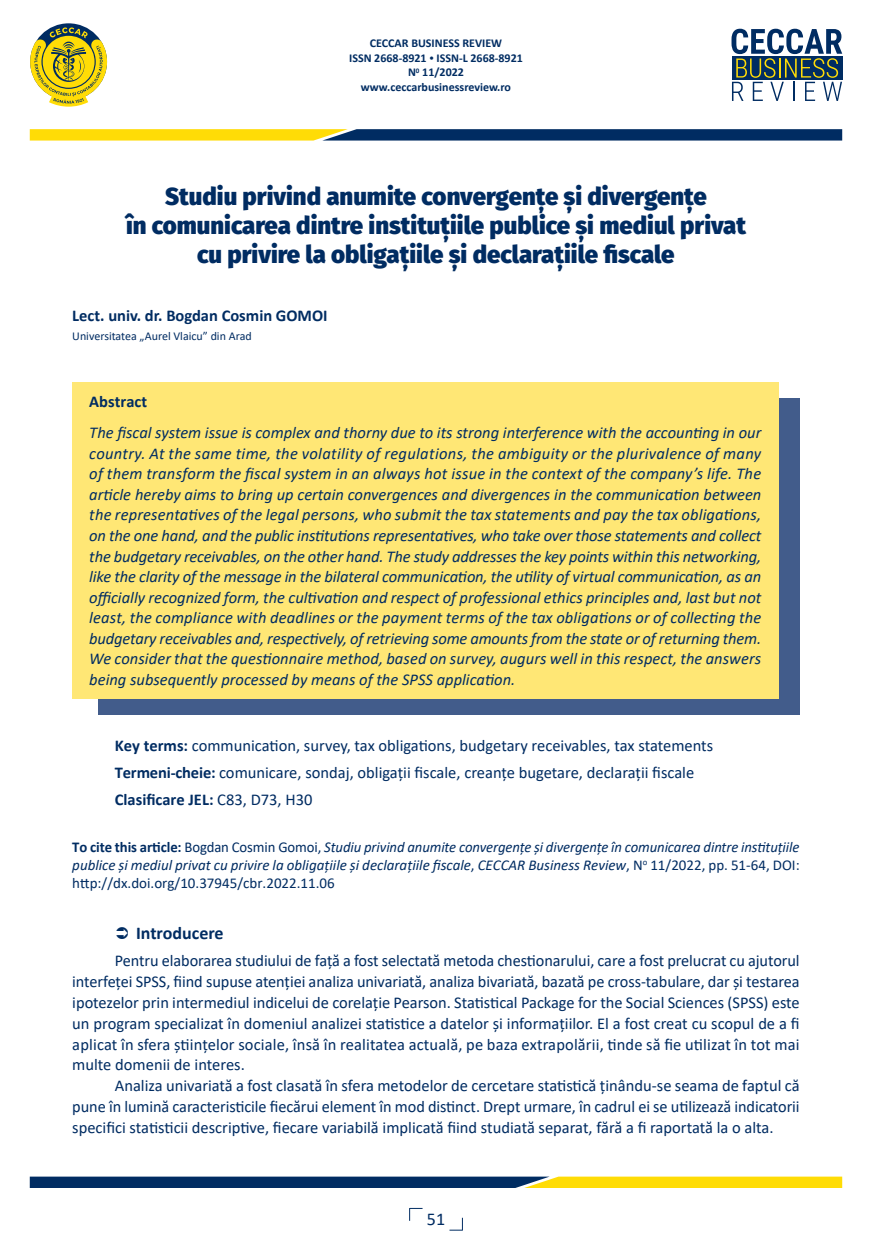
<style>
.page{position:relative;width:872px;height:1255px;background:#fff}
.page>*{position:absolute;margin:0;border:0;box-sizing:border-box;transform-origin:0 0}
.t1{font:900 24px/28.8px "Fira Sans";color:#002c62;text-align:center}
.t2{font:700 18px "Calibri";color:#002c62}
.t3{font:18px "Calibri";color:#002c62}
.t4{font:italic 16.5px/20.5px "Calibri";color:#002c62;text-align:justify}
.t5{font:16.5px/20.9px "Calibri";color:#002c62;text-align:justify}
.t6{font:700 16.5px "Calibri";color:#002c62}
.t7{font:italic 15px/18px "Calibri";color:#002c62;text-align:justify}
.t8{font:700 12px/14.4px "Calibri";color:#002c62;text-align:center}
.t9{font:12px "Calibri";color:#002c62}
.s1{font-size:9px}
.s2{font-weight:700}
.s3{font-weight:700;font-style:normal}
.s4{font-style:normal}
</style>
<div class="page">
<svg style="left:449px;top:1217px;width:14px;height:13px"></svg>
<svg style="left:731px;top:29px;width:111px;height:72px"></svg>
<svg style="left:30px;top:129px;width:812px;height:11px;background:#647144"></svg>
<svg style="left:30px;top:27px;width:77px;height:80px"></svg>
<svg style="left:30px;top:1176px;width:812px;height:11px;background:#69774c"></svg>
<svg style="left:409px;top:1207px;width:13px;height:13px"></svg>
<div style="left:98px;top:399px;width:701px;height:316px;background:#425c8b"></div>
<div style="left:72px;top:382px;width:706px;height:316px;background:#ffe775"></div>
<p class="t8" style="left:349px;top:36px;width:175px">CECCAR BUSINESS REVIEW<br>ISSN 2668-8921 <span class="s1">•</span> ISSN-L 2668-8921<br>N<sup>0</sup> 11/2022 www.ceccarbusinessreview.ro</p>
<h1 class="t1" style="left:126px;top:180px;width:621px">Studiu privind anumite convergențe și divergențe<br>în comunicarea dintre instituțiile publice și mediul privat cu privire la obligațiile și declarațiile fiscale</h1>
<p class="t6" style="left:72px;top:304px;width:257px">Lect. univ. dr. Bogdan Cosmin GOMOI</p>
<p class="t9" style="left:72px;top:327px;width:181px">Universitatea „Aurel Vlaicu” din Arad</p>
<p class="t6" style="left:89px;top:390px;width:59px">Abstract</p>
<p class="t4" style="left:89px;top:421px;width:673px">The fiscal system issue is complex and thorny due to its strong interference with the accounting in our country. At the same time, the volatility of regulations, the ambiguity or the plurivalence of many of them transform the fiscal system in an always hot issue in the context of the company’s life. The article hereby aims to bring up certain convergences and divergences in the communication between the representatives of the legal persons, who submit the tax statements and pay the tax obligations, on the one hand, and the public institutions representatives, who take over those statements and collect the budgetary receivables, on the other hand. The study addresses the key points within this networking, like the clarity of the message in the bilateral communication, the utility of virtual communication, as an officially recognized form, the cultivation and respect of professional ethics principles and, last but not least, the compliance with deadlines or the payment terms of the tax obligations or of collecting the budgetary receivables and, respectively, of retrieving some amounts from the state or of returning them.<br>We consider that the questionnaire method, based on survey, augurs well in this respect, the answers being subsequently processed by means of the SPSS application.</p>
<p class="t5" style="left:115px;top:731px;width:600px;line-height:27px;text-align:left"><span class="s2">Key terms:</span> communication, survey, tax obligations, budgetary receivables, tax statements<br><span class="s2">Termeni-cheie:</span> comunicare, sondaj, obligații fiscale, creanțe bugetare, declarații fiscale<br><span class="s2">Clasificare JEL:</span> C83, D73, H30</p>
<p class="t7" style="left:72px;top:837px;width:729px"><span class="s3">To cite this article:</span> <span class="s4">Bogdan Cosmin Gomoi,</span> Studiu privind anumite convergențe și divergențe în comunicarea dintre instituțiile publice și mediul privat cu privire la obligațiile și declarațiile fiscale<span class="s4">,</span> CECCAR Business Review<span class="s4">, N</span><sup>o</sup> <span class="s4">11/2022, pp. 51-64, DOI: http://dx.doi.org/10.37945/cbr.2022.11.06</span></p>
<p class="t2" style="left:136px;top:920px;width:89px">Introducere</p>
<p class="t5" style="left:72px;top:949px;width:729px;text-indent:43px">Pentru elaborarea studiului de față a fost selectată metoda chestionarului, care a fost prelucrat cu ajutorul interfeței SPSS, fiind supuse atenției analiza univariată, analiza bivariată, bazată pe cross-tabulare, dar și testarea ipotezelor prin intermediul indicelui de corelație Pearson. Statistical Package for the Social Sciences (SPSS) este un program specializat în domeniul analizei statistice a datelor și informațiilor. El a fost creat cu scopul de a fi aplicat în sfera științelor sociale, însă în realitatea actuală, pe baza extrapolării, tinde să fie utilizat în tot mai multe domenii de interes.</p>
<p class="t5" style="left:72px;top:1074px;width:729px;text-indent:43px">Analiza univariată a fost clasată în sfera metodelor de cercetare statistică ținându-se seama de faptul că pune în lumină caracteristicile fiecărui element în mod distinct. Drept urmare, în cadrul ei se utilizează indicatorii specifici statisticii descriptive, fiecare variabilă implicată fiind studiată separat, fără a fi raportată la o alta.</p>
<p class="t3" style="left:427px;top:1206px;width:20px">51</p>
</div>
